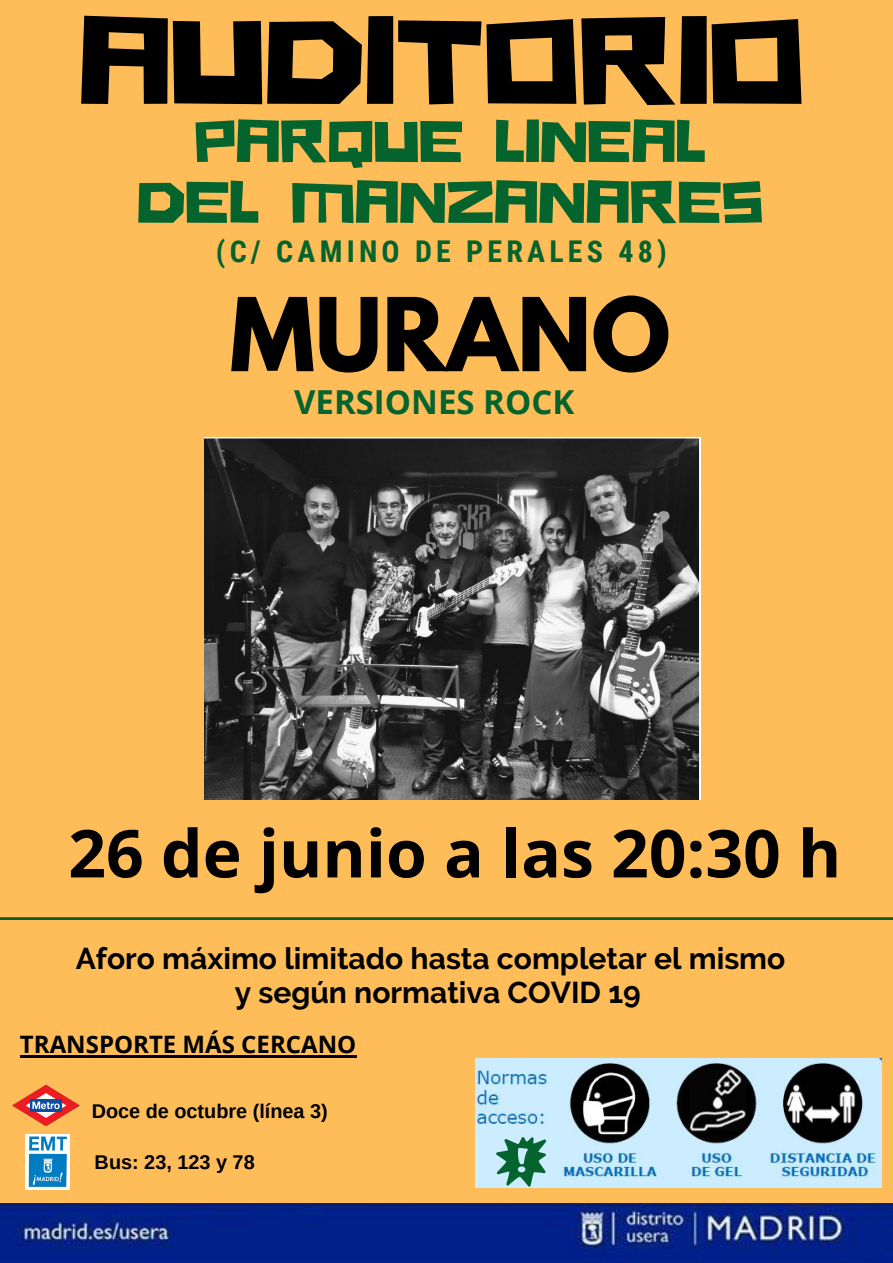
<style>
.page{position:relative;width:893px;height:1263px;background:#ffbd59}
.page>*{position:absolute;margin:0;border:0;box-sizing:border-box;transform-origin:0 0}
.t1{font:124.12px "Hitchcut";color:#000}
.t2{font:700 90.07px "League Spartan";color:#000}
.t3{font:700 66px "Open Sans";color:#000}
.t4{font:60px "Hitchcut";color:#05642e}
.t5{font:700 33px "Open Sans";color:#05642e}
.t6{font:700 30px "Raleway";color:#000}
.t7{font:700 30px "Roboto Condensed";letter-spacing:.14em;color:#05642e}
.t8{font:700 24px "Open Sans";color:#000}
.t9{font:700 19.88px "Arimo";color:#000}
</style>
<div class="page">
<img style="left:12px;top:1084px;width:68px;height:42px">
<img style="left:25px;top:1134px;width:44px;height:55px">
<img style="left:475px;top:1058px;width:406px;height:129px">
<svg style="left:496px;top:1137px;width:50px;height:49px;background:#5ea18b"></svg>
<hr style="left:0;top:917px;width:893px;height:3px;background:#05642e">
<img style="left:0;top:1203px;width:893px;height:60px">
<img style="left:204px;top:437px;width:496px;height:363px">
<hr style="left:20px;top:1055px;width:336px;height:2px;background:#000">
<p class="t1" style="left:79px;top:-22px;width:727px">AUDITORIO</p>
<p class="t4" style="left:194px;top:101px;width:513px">PARQUE LINEAL</p>
<p class="t4" style="left:137px;top:162px;width:627px">DEL MANZANARES</p>
<p class="t7" style="left:216px;top:234px;width:453px">(C/ CAMINO DE PERALES 48)</p>
<p class="t2" style="left:230px;top:290px;width:442px">MURANO</p>
<p class="t5" style="left:294px;top:378px;width:282px">VERSIONES ROCK</p>
<p class="t3" style="left:68px;top:807px;width:774px">26 de junio a las 20:30 h</p>
<p class="t6" style="left:76px;top:941px;width:711px">Aforo máximo limitado hasta completar el mismo</p>
<p class="t6" style="left:235px;top:975px;width:408px">y según normativa COVID 19</p>
<p class="t8" style="left:20px;top:1027px;width:338px">TRANSPORTE MÁS CERCANO</p>
<p class="t9" style="left:92px;top:1100px;width:238px">Doce de octubre (línea 3)</p>
<p class="t9" style="left:95px;top:1151px;width:162px">Bus: 23, 123 y 78</p>
</div>
